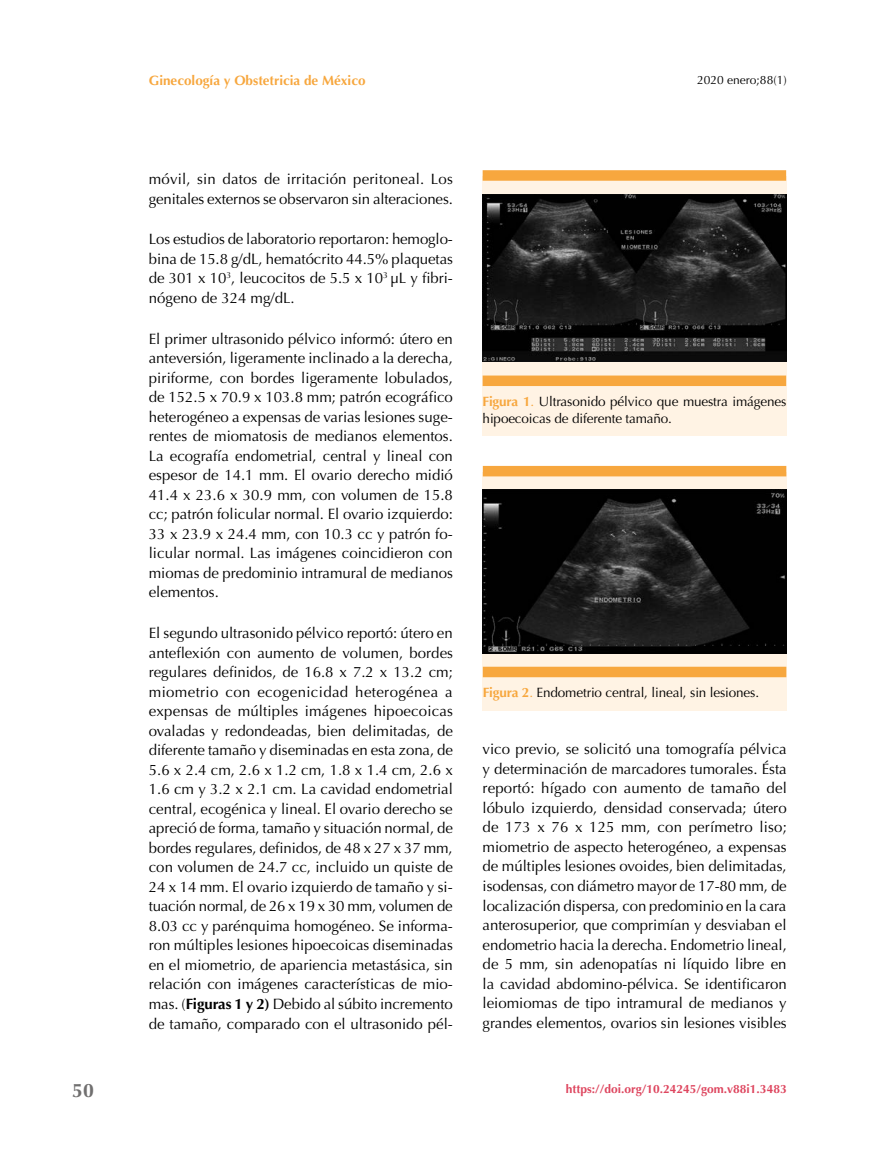
<style>
.page{position:relative;width:893px;height:1149px;background:#fff}
.page>*{position:absolute;margin:0;border:0;box-sizing:border-box;transform-origin:0 0}
.t1{font:700 19.5px "Optima";color:#706f6f}
.t2{font:15px/19.5px "Optima";color:#000;text-align:justify}
.t3{font:13.5px/16.5px "Optima";letter-spacing:-.01em;color:#000}
.t4{font:700 13.5px "Optima";color:#f7a73e}
.t5{font:700 12px "Optima";color:#de465f}
.t6{font:12px "Optima";color:#000}
.s1{font-weight:700}
.s2{font-weight:700;color:#f7a73e}
.s3{color:#f7a73e}
</style>
<div class="page">
<div style="left:483px;top:177px;width:304px;height:259px;background:#fff3e4"></div>
<div style="left:483px;top:375px;width:303px;height:11px;background:#f7a73e"></div>
<div style="left:483px;top:170px;width:303px;height:11px;background:#f7a73e"></div>
<div style="left:483px;top:472px;width:304px;height:238px;background:#fff3e4"></div>
<div style="left:483px;top:666px;width:303px;height:11px;background:#f7a73e"></div>
<div style="left:483px;top:466px;width:303px;height:10px;background:#f7a73e"></div>
<img style="left:483px;top:194px;width:304px;height:168px">
<img style="left:483px;top:489px;width:304px;height:164px">
<h1 class="t1" style="left:72px;top:1079px;width:23px">50</h1>
<p class="t4" style="left:149px;top:73px;width:218px">Ginecología y Obstetricia de México</p>
<p class="t6" style="left:697px;top:73px;width:91px">2020 enero;88(1)</p>
<p class="t2" style="left:149px;top:169px;width:306px">móvil, sin datos de irritación peritoneal. Los genitales externos se observaron sin alteraciones.</p>
<p class="t2" style="left:149px;top:229px;width:306px">Los estudios de laboratorio reportaron: hemoglo&shy;bina de 15.8 g/dL, hematócrito 44.5% plaquetas de 301 x 10<sup>3</sup>, leucocitos de 5.5 x 10<sup>3</sup> µL y fibri&shy;nógeno de 324 mg/dL.</p>
<p class="t2" style="left:149px;top:329px;width:306px">El primer ultrasonido pélvico informó: útero en anteversión, ligeramente inclinado a la derecha, piriforme, con bordes ligeramente lobulados, de 152.5 x 70.9 x 103.8 mm; patrón ecográfico heterogéneo a expensas de varias lesiones suge&shy;rentes de miomatosis de medianos elementos.<br>La ecografía endometrial, central y lineal con espesor de 14.1 mm. El ovario derecho midió 41.4 x 23.6 x 30.9 mm, con volumen de 15.8 cc; patrón folicular normal. El ovario izquierdo:<br>33 x 23.9 x 24.4 mm, con 10.3 cc y patrón fo&shy;licular normal. Las imágenes coincidieron con miomas de predominio intramural de medianos elementos.</p>
<p class="t2" style="left:149px;top:623px;width:306px">El segundo ultrasonido pélvico reportó: útero en anteflexión con aumento de volumen, bordes regulares definidos, de 16.8 x 7.2 x 13.2 cm; miometrio con ecogenicidad heterogénea a expensas de múltiples imágenes hipoecoicas ovaladas y redondeadas, bien delimitadas, de diferente tamaño y diseminadas en esta zona, de 5.6 x 2.4 cm, 2.6 x 1.2 cm, 1.8 x 1.4 cm, 2.6 x 1.6 cm y 3.2 x 2.1 cm. La cavidad endometrial central, ecogénica y lineal. El ovario derecho se apreció de forma, tamaño y situación normal, de bordes regulares, definidos, de 48 x 27 x 37 mm, con volumen de 24.7 cc, incluido un quiste de 24 x 14 mm. El ovario izquierdo de tamaño y si&shy;tuación normal, de 26 x 19 x 30 mm, volumen de 8.03 cc y parénquima homogéneo. Se informa&shy;ron múltiples lesiones hipoecoicas diseminadas en el miometrio, de apariencia metastásica, sin relación con imágenes características de mio&shy;mas. (<span class="s1">Figuras 1 y 2)</span> Debido al súbito incremento de tamaño, comparado con el ultrasonido pél-</p>
<p class="t3" style="left:483px;top:393px;width:305px"><span class="s2">Figura 1</span><span class="s3">.</span> Ultrasonido pélvico que muestra imágenes hipoecoicas de diferente tamaño.</p>
<p class="t3" style="left:483px;top:684px;width:278px"><span class="s2">Figura 2</span><span class="s3">.</span> Endometrio central, lineal, sin lesiones.</p>
<p class="t2" style="left:483px;top:739px;width:306px">vico previo, se solicitó una tomografía pélvica y determinación de marcadores tumorales. Ésta reportó: hígado con aumento de tamaño del lóbulo izquierdo, densidad conservada; útero de 173 x 76 x 125 mm, con perímetro liso; miometrio de aspecto heterogéneo, a expensas de múltiples lesiones ovoides, bien delimitadas, isodensas, con diámetro mayor de 17-80 mm, de localización dispersa, con predominio en la cara anterosuperior, que comprimían y desviaban el endometrio hacia la derecha. Endometrio lineal, de 5 mm, sin adenopatías ni líquido libre en la cavidad abdomino-pélvica. Se identificaron leiomiomas de tipo intramural de medianos y grandes elementos, ovarios sin lesiones visibles</p>
<p class="t5" style="left:566px;top:1081px;width:222px">https://doi.org/10.24245/gom.v88i1.3483</p>
</div>
